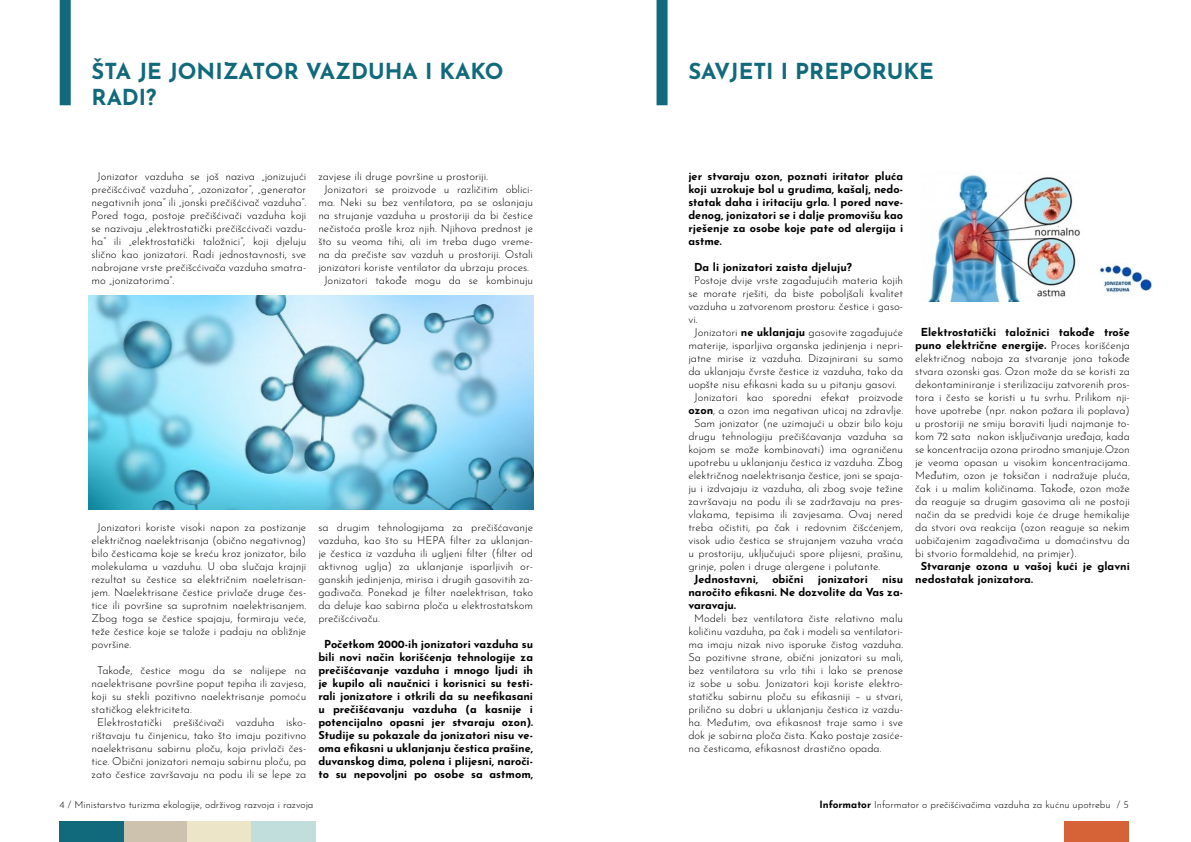
<style>
.page{position:relative;width:1191px;height:842px;background:#fff}
.page>*{position:absolute;margin:0;border:0;box-sizing:border-box;transform-origin:0 0}
.t1{font:700 22px/26.4px "Josefin Sans";color:#116a7b}
.t2{font:300 11px/13px "Josefin Sans";color:#000;text-align:justify}
.t3{font:700 11px/13px "Josefin Sans";color:#000;text-align:justify}
.t4{font:300 10px "Josefin Sans";color:#000}
.s1{font-weight:700}
</style>
<div class="page">
<div style="left:124px;top:821px;width:64px;height:21px;background:#cdc2ae"></div>
<div style="left:60px;top:821px;width:64px;height:21px;background:#116a7b"></div>
<div style="left:188px;top:821px;width:64px;height:21px;background:#ece5c7"></div>
<div style="left:252px;top:821px;width:64px;height:21px;background:#c2dedc"></div>
<div style="left:1064px;top:821px;width:64px;height:21px;background:#d66338"></div>
<div style="left:60px;top:0;width:11px;height:105px;background:#116a7b"></div>
<div style="left:656px;top:0;width:11px;height:105px;background:#116a7b"></div>
<img style="left:89px;top:295px;width:444px;height:215px">
<img style="left:928px;top:174px;width:224px;height:127px">
<h1 class="t1" style="left:92px;top:56px;width:413px">ŠTA JE JONIZATOR VAZDUHA I KAKO<br>RADI?</h1>
<h1 class="t1" style="left:688px;top:56px;width:247px">SAVJETI I PREPORUKE</h1>
<p class="t2" style="left:92px;top:168px;width:216px;text-indent:6px">Jonizator vazduha se još naziva „jonizujući prečišcćivač vazduha“, „ozonizator“, „generator negativnih jona“ ili „jonski prečišćivač vazduha“.<br>Pored toga, postoje prečišćivači vazduha koji se nazivaju „elektrostatički prečišcćivači vazdu&shy;ha“ ili „elektrostatički taložnici“, koji djeluju slično kao jonizatori. Radi jednostavnosti, sve nabrojane vrste prečišcćivača vazduha smatra&shy;mo „jonizatorima“.</p>
<p class="t2" style="left:318px;top:169px;width:171px">zavjese ili druge površine u prostoriji.</p>
<p class="t2" style="left:324px;top:182px;width:211px">Jonizatori se proizvode u različitim oblici-</p>
<p class="t2" style="left:318px;top:195px;width:216px">ma. Neki su bez ventilatora, pa se oslanjaju</p>
<p class="t2" style="left:318px;top:208px;width:216px">na strujanje vazduha u prostoriji da bi čestice</p>
<p class="t2" style="left:318px;top:221px;width:216px">nečistoća prošle kroz njih. Njihova prednost je</p>
<p class="t2" style="left:318px;top:234px;width:216px">što su veoma tihi, ali im treba dugo vreme-</p>
<p class="t2" style="left:318px;top:247px;width:216px">na da prečiste sav vazduh u prostoriji. Ostali</p>
<p class="t2" style="left:318px;top:260px;width:212px">jonizatori koriste ventilator da ubrzaju proces.</p>
<p class="t2" style="left:324px;top:273px;width:211px">Jonizatori takođe mogu da se kombinuju</p>
<p class="t2" style="left:92px;top:520px;width:216px;text-indent:6px">Jonizatori koriste visoki napon za postizanje električnog naelektrisanja (obično negativnog) bilo česticama koje se kreću kroz jonizator, bilo molekulama u vazduhu. U oba slučaja krajnji rezultat su čestice sa električnim naeletrisan&shy;jem. Naelektrisane čestice privlače druge čes&shy;tice ili površine sa suprotnim naelektrisanjem.<br>Zbog toga se čestice spajaju, formiraju veće, teže čestice koje se talože i padaju na obližnje površine.</p>
<p class="t2" style="left:97px;top:663px;width:211px">Takođe, čestice mogu da se nalijepe na</p>
<p class="t2" style="left:92px;top:676px;width:216px">naelektrisane površine poput tepiha ili zavjesa,</p>
<p class="t2" style="left:92px;top:689px;width:216px">koji su stekli pozitivno naelektrisanje pomoću</p>
<p class="t2" style="left:92px;top:702px;width:102px">statičkog elektriciteta.</p>
<p class="t2" style="left:97px;top:715px;width:211px">Elektrostatički prešišćivači vazduha isko-</p>
<p class="t2" style="left:92px;top:728px;width:216px">rištavaju tu činjenicu, tako što imaju pozitivno</p>
<p class="t2" style="left:92px;top:741px;width:216px">naelektrisanu sabirnu ploču, koja privlači čes-</p>
<p class="t2" style="left:92px;top:754px;width:216px">tice. Obični jonizatori nemaju sabirnu ploču, pa</p>
<p class="t2" style="left:92px;top:767px;width:216px">zato čestice završavaju na podu ili se lepe za</p>
<p class="t2" style="left:318px;top:520px;width:216px">sa drugim tehnologijama za prečišćavanje vazduha, kao što su HEPA filter za uklanjan&shy;je čestica iz vazduha ili ugljeni filter (filter od aktivnog uglja) za uklanjanje isparljivih or&shy;ganskih jedinjenja, mirisa i drugih gasovitih za&shy;gađivača. Ponekad je filter naelektrisan, tako da deluje kao sabirna ploča u elektrostatskom prečišcćivaču.</p>
<p class="t3" style="left:318px;top:637px;width:216px;text-align:center">Početkom 2000-ih jonizatori vazduha su bili novi način korišćenja tehnologije za prečišćavanje vazduha i mnogo ljudi ih je kupilo ali naučnici i korisnici su testi&shy;rali jonizatore i otkrili da su neefikasani u prečišćavanju vazduha (a kasnije i potencijalno opasni jer stvaraju ozon).<br>Studije su pokazale da jonizatori nisu ve&shy;oma efikasni u uklanjanju čestica prašine, duvanskog dima, polena i plijesni, naroči&shy;to su nepovoljni po osobe sa astmom,</p>
<p class="t3" style="left:688px;top:169px;width:216px">jer stvaraju ozon, poznati iritator pluća koji uzrokuje bol u grudima, kašalj, nedo&shy;statak daha i iritaciju grla. I pored nave&shy;denog, jonizatori se i dalje promovišu kao rješenje za osobe koje pate od alergija i astme.</p>
<p class="t3" style="left:694px;top:260px;width:159px">Da li jonizatori zaista djeluju?</p>
<p class="t2" style="left:694px;top:273px;width:211px">Postoje dvije vrste zagađujućih materia kojih</p>
<p class="t2" style="left:688px;top:286px;width:216px">se morate rješiti, da biste poboljšali kvalitet</p>
<p class="t2" style="left:688px;top:299px;width:216px">vazduha u zatvorenom prostoru: čestice i gaso-</p>
<p class="t2" style="left:688px;top:312px;width:11px">vi.</p>
<p class="t2" style="left:694px;top:325px;width:211px">Jonizatori <span class="s1">ne uklanjaju</span> gasovite zagađujuće</p>
<p class="t2" style="left:688px;top:338px;width:216px">materije, isparljiva organska jedinjenja i nepri-</p>
<p class="t2" style="left:688px;top:351px;width:216px">jatne mirise iz vazduha. Dizajnirani su samo</p>
<p class="t2" style="left:688px;top:364px;width:216px">da uklanjaju čvrste čestice iz vazduha, tako da</p>
<p class="t2" style="left:688px;top:377px;width:210px">uopšte nisu efikasni kada su u pitanju gasovi.</p>
<p class="t2" style="left:694px;top:390px;width:211px">Jonizatori kao sporedni efekat proizvode</p>
<p class="t2" style="left:688px;top:403px;width:216px"><span class="s1">ozon</span>, a ozon ima negativan uticaj na zdravlje.</p>
<p class="t2" style="left:694px;top:416px;width:211px">Sam jonizator (ne uzimajući u obzir bilo koju</p>
<p class="t2" style="left:688px;top:429px;width:216px">drugu tehnologiju prečišćavanja vazduha sa</p>
<p class="t2" style="left:688px;top:442px;width:216px">kojom se može kombinovati) ima ograničenu</p>
<p class="t2" style="left:688px;top:455px;width:216px">upotrebu u uklanjanju čestica iz vazduha. Zbog</p>
<p class="t2" style="left:688px;top:468px;width:216px">električnog naelektrisanja čestice, joni se spaja-</p>
<p class="t2" style="left:688px;top:481px;width:216px">ju i izdvajaju iz vazduha, ali zbog svoje težine</p>
<p class="t2" style="left:688px;top:494px;width:216px">završavaju na podu ili se zadržavaju na pres-</p>
<p class="t2" style="left:688px;top:507px;width:216px">vlakama, tepisima ili zavjesama. Ovaj nered</p>
<p class="t2" style="left:688px;top:520px;width:216px">treba očistiti, pa čak i redovnim čišcćenjem,</p>
<p class="t2" style="left:688px;top:533px;width:216px">visok udio čestica se strujanjem vazuha vraća</p>
<p class="t2" style="left:688px;top:546px;width:216px">u prostoriju, uključujući spore plijesni, prašinu,</p>
<p class="t2" style="left:688px;top:559px;width:193px">grinje, polen i druge alergene i polutante.</p>
<p class="t3" style="left:694px;top:572px;width:65px">Jednostavni,</p>
<p class="t3" style="left:772px;top:572px;width:33px">obični</p>
<p class="t3" style="left:818px;top:572px;width:51px">jonizatori</p>
<p class="t3" style="left:688px;top:572px;width:216px;text-indent:194px">nisu naročito efikasni. Ne dozvolite da Vas za&shy;varavaju.</p>
<p class="t2" style="left:688px;top:611px;width:216px;text-indent:6px">Modeli bez ventilatora čiste relativno malu količinu vazduha, pa čak i modeli sa ventilatori&shy;ma imaju nizak nivo isporuke čistog vazduha.<br>Sa pozitivne strane, obični jonizatori su mali, bez ventilatora su vrlo tihi i lako se prenose iz sobe u sobu. Jonizatori koji koriste elektro&shy;statičku sabirnu ploču su efikasniji – u stvari, prilično su dobri u uklanjanju čestica iz vazdu&shy;ha. Međutim, ova efikasnost traje samo i sve dok je sabirna ploča čista. Kako postaje zasiće&shy;na česticama, efikasnost drastično opada.</p>
<p class="t2" style="left:915px;top:325px;width:216px;text-indent:6px"><span class="s1">Elektrostatički taložnici takođe troše puno električne energije.</span> Proces korišćenja električnog naboja za stvaranje jona takođe stvara ozonski gas. Ozon može da se koristi za dekontaminiranje i sterilizaciju zatvorenih pros&shy;tora i često se koristi u tu svrhu. Prilikom nji&shy;hove upotrebe (npr. nakon požara ili poplava) u prostoriji ne smiju boraviti ljudi najmanje to&shy;kom 72 sata nakon isključivanja uređaja, kada se koncentracija ozona prirodno smanjuje.Ozon je veoma opasan u visokim koncentracijama.<br>Međutim, ozon je toksičan i nadražuje pluća, čak i u malim količinama. Takođe, ozon može da reaguje sa drugim gasovima ali ne postoji način da se predvidi koje će druge hemikalije da stvori ova reakcija (ozon reaguje sa nekim uobičajenim zagađivačima u domaćinstvu da bi stvorio formaldehid, na primjer).</p>
<p class="t3" style="left:915px;top:559px;width:216px;text-indent:6px">Stvaranje ozona u vašoj kući je glavni nedostatak jonizatora.</p>
<p class="t4" style="left:60px;top:797px;width:255px">4 / Ministarstvo turizma ekologije, održivog razvoja i razvoja</p>
<p class="t4" style="left:819px;top:797px;width:311px"><span class="s1">Informator</span> Informator o prečišćivačima vazduha za kućnu upotrebu / 5</p>
</div>
